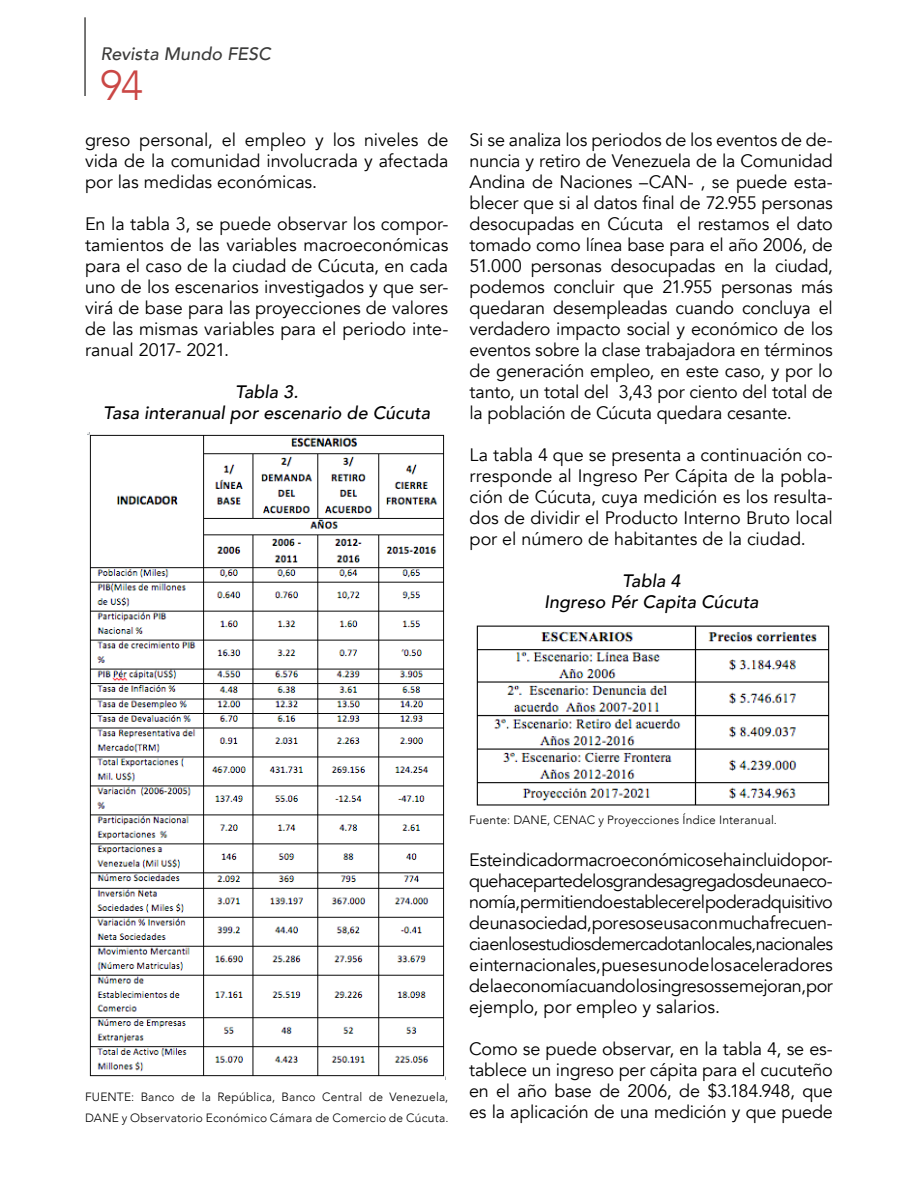
<style>
.page{position:relative;width:918px;height:1188px;background:#fff}
.page>*{position:absolute;margin:0;border:0;box-sizing:border-box;transform-origin:0 0}
.t1{font:300 42px "Avenir";color:#ca4745}
.t2{font:18px/21px "Avenir";letter-spacing:-.005em;color:#000;text-align:justify}
.t3{font:italic 500 18px/21px "Avenir";letter-spacing:.005em;color:#000;text-align:center}
.t4{font:italic 500 18px "Avenir";color:#3c3c3b}
.t5{font:300 12px/21px "Avenir";letter-spacing:.02em;color:#000}
</style>
<div class="page">
<hr style="left:84px;top:17px;width:2px;height:79px;background:#4a4a49">
<img style="left:87px;top:432px;width:359px;height:648px">
<img style="left:476px;top:625px;width:354px;height:181px">
<p class="t4" style="left:100px;top:43px;width:172px">Revista Mundo FESC</p>
<h1 class="t1" style="left:100px;top:61px;width:44px">94</h1>
<p class="t2" style="left:85px;top:129px;width:365px">greso personal, el empleo y los niveles de vida de la comunidad involucrada y afectada por las medidas económicas.</p>
<p class="t2" style="left:85px;top:213px;width:365px">En la tabla 3, se puede observar los compor&shy;tamientos de las variables macroeconómicas para el caso de la ciudad de Cúcuta, en cada uno de los escenarios investigados y que ser&shy;virá de base para las proyecciones de valores de las mismas variables para el periodo inte&shy;ranual 2017- 2021.</p>
<p class="t3" style="left:103px;top:381px;width:328px">Tabla 3.<br>Tasa interanual por escenario de Cúcuta</p>
<p class="t2" style="left:470px;top:129px;width:365px">Si se analiza los periodos de los eventos de de&shy;nuncia y retiro de Venezuela de la Comunidad Andina de Naciones –CAN- , se puede esta&shy;blecer que si al datos final de 72.955 personas desocupadas en Cúcuta el restamos el dato tomado como línea base para el año 2006, de 51.000 personas desocupadas en la ciudad, podemos concluir que 21.955 personas más quedaran desempleadas cuando concluya el verdadero impacto social y económico de los eventos sobre la clase trabajadora en términos de generación empleo, en este caso, y por lo tanto, un total del 3,43 por ciento del total de la población de Cúcuta quedara cesante.</p>
<p class="t2" style="left:470px;top:444px;width:365px">La tabla 4 que se presenta a continuación co&shy;rresponde al Ingreso Per Cápita de la pobla&shy;ción de Cúcuta, cuya medición es los resulta&shy;dos de dividir el Producto Interno Bruto local por el número de habitantes de la ciudad.</p>
<p class="t3" style="left:544px;top:570px;width:216px">Tabla 4<br>Ingreso Pér Capita Cúcuta</p>
<p class="t5" style="left:85px;top:1086px;width:365px">FUENTE: Banco de la República, Banco Central de Venezuela,<br>DANE y Observatorio Económico Cámara de Comercio de Cúcuta.</p>
<p class="t5" style="left:469px;top:810px;width:310px">Fuente: DANE, CENAC y Proyecciones Índice Interanual.</p>
<p class="t2" style="left:469px;top:850px;width:365px">Este indicador macroeconómico se ha incluido por&shy;que hace parte de los grandes agregados de una eco&shy;nomía, permitiendo establecer el poder adquisitivo de una sociedad, por eso se usa con mucha frecuen&shy;cia en los estudios de mercado tan locales, nacionales e internacionales, pues es uno de los aceleradores de la economía cuando los ingresos se mejoran, por ejemplo, por empleo y salarios.</p>
<p class="t2" style="left:469px;top:1039px;width:365px">Como se puede observar, en la tabla 4, se es&shy;tablece un ingreso per cápita para el cucuteño en el año base de 2006, de $3.184.948, que es la aplicación de una medición y que puede</p>
</div>
